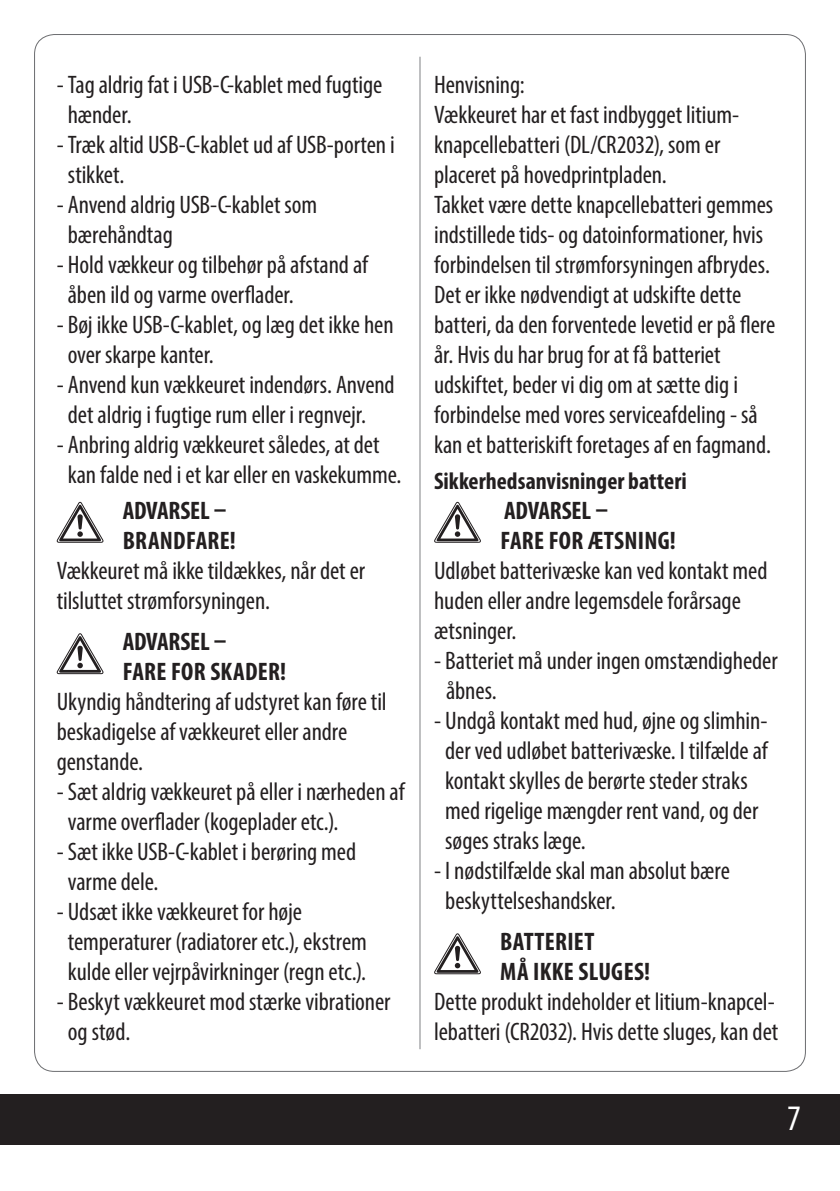
<style>
.page{position:relative;width:840px;height:1191px;background:#fff}
.page>*{position:absolute;margin:0;border:0;box-sizing:border-box;transform-origin:0 0}
.t1{font:condensed 36px "Myriad Pro";color:#fff}
.t2{font:condensed 25.4px/30px "Myriad Pro";letter-spacing:-.005em;color:#231f20}
.t3{font:700 condensed 25.4px/30px "Myriad Pro";letter-spacing:.01em;color:#231f20}
.t4{font:700 condensed 24px "Myriad Pro";color:#231f20}
</style>
<div class="page">
<svg style="left:57px;top:501px;width:47px;height:42px"></svg>
<svg style="left:57px;top:633px;width:47px;height:41px"></svg>
<svg style="left:434px;top:501px;width:47px;height:42px"></svg>
<svg style="left:434px;top:933px;width:47px;height:41px"></svg>
<hr style="left:419px;top:57px;width:1px;height:992px;background:#808285">
<div style="left:0;top:1094px;width:839px;height:50px;background:#231f20"></div>
<p class="t2" style="left:68px;top:69px;width:316px;text-indent:-11px">- Tag aldrig fat i USB-C-kablet med fugtige hænder.</p>
<p class="t2" style="left:68px;top:129px;width:328px;text-indent:-11px">- Træk altid USB-C-kablet ud af USB-porten i stikket.</p>
<p class="t2" style="left:68px;top:189px;width:251px;text-indent:-11px">- Anvend aldrig USB-C-kablet som bærehåndtag</p>
<p class="t2" style="left:68px;top:249px;width:301px;text-indent:-11px">- Hold vækkeur og tilbehør på afstand af åben ild og varme overflader.</p>
<p class="t2" style="left:68px;top:309px;width:327px;text-indent:-11px">- Bøj ikke USB-C-kablet, og læg det ikke hen over skarpe kanter.</p>
<p class="t2" style="left:68px;top:369px;width:328px;text-indent:-11px">- Anvend kun vækkeuret indendørs. Anvend det aldrig i fugtige rum eller i regnvejr.</p>
<p class="t2" style="left:68px;top:429px;width:335px;text-indent:-11px">- Anbring aldrig vækkeuret således, at det kan falde ned i et kar eller en vaskekumme.</p>
<p class="t3" style="left:123px;top:494px;width:114px">ADVARSEL –<br>BRANDFARE!</p>
<p class="t2" style="left:57px;top:555px;width:310px">Vækkeuret må ikke tildækkes, når det er tilsluttet strømforsyningen.</p>
<p class="t3" style="left:123px;top:626px;width:165px">ADVARSEL –<br>FARE FOR SKADER!</p>
<p class="t2" style="left:57px;top:686px;width:331px">Ukyndig håndtering af udstyret kan føre til beskadigelse af vækkeuret eller andre genstande.</p>
<p class="t2" style="left:68px;top:776px;width:338px;text-indent:-11px">- Sæt aldrig vækkeuret på eller i nærheden af varme overflader (kogeplader etc.).</p>
<p class="t2" style="left:68px;top:836px;width:290px;text-indent:-11px">- Sæt ikke USB-C-kablet i berøring med varme dele.</p>
<p class="t2" style="left:68px;top:896px;width:300px;text-indent:-11px">- Udsæt ikke vækkeuret for høje temperaturer (radiatorer etc.), ekstrem kulde eller vejrpåvirkninger (regn etc.).</p>
<p class="t2" style="left:68px;top:986px;width:324px;text-indent:-11px">- Beskyt vækkeuret mod stærke vibrationer og stød.</p>
<p class="t2" style="left:434px;top:69px;width:342px">Henvisning:<br>Vækkeuret har et fast indbygget litium&shy;knapcellebatteri (DL/CR2032), som er placeret på hovedprintpladen.<br>Takket være dette knapcellebatteri gemmes indstillede tids- og datoinformationer, hvis forbindelsen til strømforsyningen afbrydes.<br>Det er ikke nødvendigt at udskifte dette batteri, da den forventede levetid er på flere år. Hvis du har brug for at få batteriet udskiftet, beder vi dig om at sætte dig i forbindelse med vores serviceafdeling - så kan et batteriskift foretages af en fagmand.</p>
<p class="t4" style="left:434px;top:465px;width:254px">Sikkerhedsanvisninger batteri</p>
<p class="t3" style="left:500px;top:494px;width:177px">ADVARSEL –<br>FARE FOR ÆTSNING!</p>
<p class="t2" style="left:434px;top:555px;width:335px">Udløbet batterivæske kan ved kontakt med huden eller andre legemsdele forårsage ætsninger.</p>
<p class="t2" style="left:446px;top:645px;width:333px;text-indent:-12px">- Batteriet må under ingen omstændigheder åbnes.</p>
<p class="t2" style="left:445px;top:705px;width:324px;text-indent:-11px">- Undgå kontakt med hud, øjne og slimhin&shy;der ved udløbet batterivæske. I tilfælde af kontakt skylles de berørte steder straks med rigelige mængder rent vand, og der søges straks læge.</p>
<p class="t2" style="left:445px;top:855px;width:286px;text-indent:-11px">- I nødstilfælde skal man absolut bære beskyttelseshandsker.</p>
<p class="t3" style="left:500px;top:926px;width:151px">BATTERIET<br>MÅ IKKE SLUGES!</p>
<p class="t2" style="left:434px;top:986px;width:345px">Dette produkt indeholder et litium-knapcel&shy;lebatteri (CR2032). Hvis dette sluges, kan det</p>
<h1 class="t1" style="left:786px;top:1095px;width:15px">7</h1>
</div>
